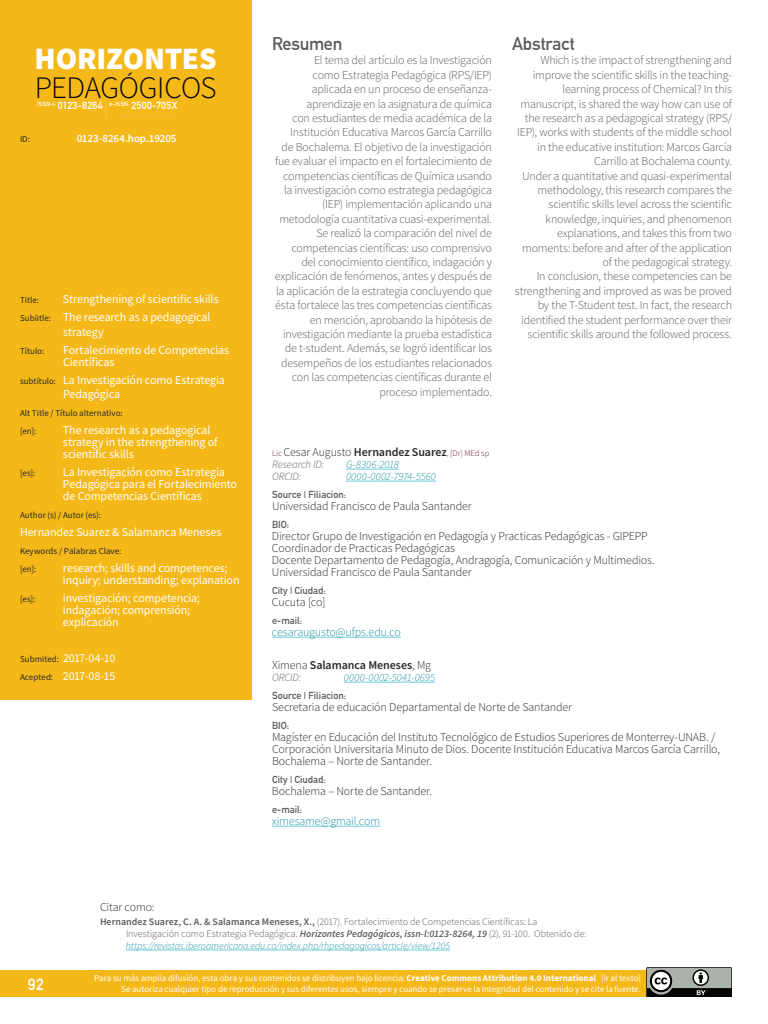
<style>
.page{position:relative;width:768px;height:1024px;background:#fff}
.page>*{position:absolute;margin:0;border:0;box-sizing:border-box;transform-origin:0 0}
.t1{font:300 31.2px "Source Sans Pro";letter-spacing:-.015em;color:#040503}
.t2{font:900 31.2px "Source Sans Pro";letter-spacing:-.005em;color:#fff}
.t3{font:700 25.7px "DIN Alternate";color:rgb(255 255 255/.4);scale:.2 1}
.t4{font:700 18px "DIN Alternate";letter-spacing:-.01em;color:#5a5b5a}
.t5{font:700 16px "DIN Alternate";color:#fff}
.t6{font:300 12px/14.4px "Source Sans Pro";letter-spacing:-.015em;color:#5a5b5a;text-align:right}
.t7{font:300 12px/12px "Source Sans Pro";letter-spacing:-.01em;color:#282928}
.t8{font:12px/12px "Source Sans Pro";letter-spacing:-.01em;color:#fff}
.t9{font:600 12px "Source Sans Pro";letter-spacing:-.005em;color:#282928}
.t10{font:300 12px "Source Sans Pro";letter-spacing:-.015em;color:#1a92a0}
.t11{font:italic 300 11px "Source Sans Pro";letter-spacing:.005em;color:#1a92a0}
.t12{font:italic 300 11px "Source Sans Pro";letter-spacing:-.01em;color:#5a5b5a}
.t13{font:600 11px "Source Sans Pro";letter-spacing:-.01em;color:#fff}
.t14{font:700 10.3px "DIN Alternate";letter-spacing:.025em;color:#fff}
.t15{font:300 10px/12px "Source Sans Pro";letter-spacing:-.005em;color:#5a5b5a}
.t16{font:700 10px "DIN Alternate";letter-spacing:.005em;color:#5a5b5a}
.t17{font:9px/11px "Source Sans Pro";letter-spacing:-.005em;color:#fff;text-align:right}
.t18{font:9px/18px "Source Sans Pro";color:#282928}
.s1{font-size:9px;color:#282928}
.s2{font-weight:300;font-size:8.6px;color:#5f1929}
.s3{font-weight:300}
.s4{font-weight:600}
.s5{font-weight:600;font-style:italic}
.s6{font-style:italic;color:#1a92a0}
.s7{font-weight:700}
</style>
<div class="page">
<div style="left:0;top:0;width:252px;height:700px;background:#f5b819"></div>
<div style="left:0;top:970px;width:661px;height:27px;background:#f5b819"></div>
<hr style="left:346px;top:469px;width:53px;height:1px;background:#6dccdc">
<hr style="left:346px;top:481px;width:90px;height:1px;background:#6dccdc">
<hr style="left:272px;top:637px;width:129px;height:1px;background:#6dccdc">
<hr style="left:126px;top:950px;width:324px;height:1px;background:#6dccdc">
<hr style="left:344px;top:682px;width:91px;height:1px;background:#6dccdc">
<hr style="left:272px;top:826px;width:108px;height:1px;background:#6dccdc">
<svg style="left:646px;top:967px;width:86px;height:30px;background:#747874"></svg>
<h1 class="t2" style="left:35px;top:38px;width:184px">HORIZONTES</h1>
<h1 class="t1" style="left:35px;top:69px;width:183px">PEDAGÓGICOS</h1>
<p class="t14" style="left:37px;top:98px;width:67px"><sup>ISSN-l:</sup> 0123-8264</p>
<h2 class="t3" style="left:105px;top:92px;width:7px">|</h2>
<p class="t14" style="left:109px;top:98px;width:70px"><sup>e-ISSN:</sup> 2500-705X</p>
<p class="t18" style="left:20px;top:130px;width:12px">ID:</p>
<p class="t13" style="left:77px;top:131px;width:101px">0123-8264.hop.19205</p>
<p class="t8" style="left:20px;top:290px;width:200px;line-height:18px;text-indent:43px">Strengthening of scientific skills<br><span class="s1">Subiitle:</span> The research as a pedagogical</p>
<p class="t8" style="left:63px;top:326px;width:42px">strategy</p>
<p class="t18" style="left:20px;top:342px;width:26px">Título:</p>
<p class="t8" style="left:63px;top:344px;width:168px">Fortalecimiento de Competencias<br>Científicas</p>
<p class="t8" style="left:63px;top:372px;width:163px;line-height:14.4px;text-indent:-43px"><span class="s1">subtítulo:</span> La Investigación como Estrategia<br>Pedagógica</p>
<p class="t18" style="left:20px;top:404px;width:104px">Alt Title / Título alternativo: [en]:</p>
<p class="t18" style="left:20px;top:291px;width:21px">Title:</p>
<p class="t8" style="left:63px;top:424px;width:156px">The research as a pedagogical strategy in the strengthening of scientific skills</p>
<p class="t18" style="left:20px;top:464px;width:17px">[es]:</p>
<p class="t8" style="left:63px;top:466px;width:176px">La Investigación como Estrategia<br>Pedagógica para el Fortalecimiento de Competencias Científicas</p>
<p class="t18" style="left:20px;top:506px;width:82px">Author (s) / Autor (es):</p>
<p class="t8" style="left:20px;top:526px;width:203px">Hernandez Suarez &amp; Salamanca Meneses</p>
<p class="t18" style="left:20px;top:542px;width:103px">Keywords / Palabras Clave: [en]:</p>
<p class="t8" style="left:63px;top:562px;width:178px">research; skills and competences; inquiry; understanding; explanation</p>
<p class="t18" style="left:20px;top:590px;width:17px">[es]:</p>
<p class="t8" style="left:63px;top:592px;width:138px">investigación; competencia; indagación; comprensión; explicación</p>
<p class="t8" style="left:20px;top:649px;width:97px;line-height:18px"><span class="s1">Submited:</span> 2017-04-10<br><span class="s1">Acepted:</span> 2017-08-15</p>
<h3 class="t4" style="left:272px;top:30px;width:72px">Resumen</h3>
<p class="t6" style="left:275px;top:53px;width:219px">El tema del artículo es la Investigación<br>como Estrategia Pedagógica (RPS/IEP) aplicada en un proceso de enseñanza&shy;aprendizaje en la asignatura de química<br>con estudiantes de media académica de la Institución Educativa Marcos García Carrillo<br>de Bochalema. El objetivo de la investigación fue evaluar el impacto en el fortalecimiento de competencias científicas de Química usando la investigación como estrategia pedagógica (IEP) implementación aplicando una metodología cuantitativa cuasi-experimental.<br>Se realizó la comparación del nivel de competencias científicas: uso comprensivo del conocimiento científico, indagación y explicación de fenómenos, antes y después de la aplicación de la estrategia concluyendo que ésta fortalece las tres competencias científicas en mención, aprobando la hipótesis de investigación mediante la prueba estadística de t-student. Además, se logró identificar los desempeños de los estudiantes relacionados con las competencias científicas durante el proceso implementado.</p>
<h3 class="t4" style="left:512px;top:30px;width:64px">Abstract</h3>
<p class="t6" style="left:515px;top:53px;width:219px">Which is the impact of strengthening and improve the scientific skills in the teaching&shy;learning process of Chemical? In this manuscript, is shared the way how can use of the research as a pedagogical strategy (RPS/ IEP), works with students of the middle school in the educative institution: Marcos García Carrillo at Bochalema county.<br>Under a quantitative and quasi-experimental methodology, this research compares the scientific skills level across the scientific knowledge, inquiries, and phenomenon explanations, and takes this from two moments: before and after of the application of the pedagogical strategy.<br>In conclusion, these competencies can be strengthening and improved as was be proved by the T-Student test. In fact, the research identified the student performance over their scientific skills around the followed process.</p>
<p class="t9" style="left:272px;top:444px;width:219px"><span class="s2">Lic</span> <span class="s3">Cesar Augusto</span> Hernandez Suarez<span class="s2">, [Dr] MEd sp</span></p>
<p class="t12" style="left:272px;top:458px;width:54px">Research ID:</p>
<p class="t11" style="left:346px;top:458px;width:54px">G-8306-2018</p>
<p class="t12" style="left:272px;top:470px;width:31px">ORCID:</p>
<p class="t11" style="left:346px;top:470px;width:91px">0000-0002-7974-5560</p>
<p class="t16" style="left:272px;top:487px;width:76px">Source | Filiacion:</p>
<p class="t7" style="left:272px;top:500px;width:201px">Universidad Francisco de Paula Santander</p>
<p class="t16" style="left:272px;top:517px;width:19px">BIO:</p>
<p class="t7" style="left:272px;top:530px;width:384px">Director Grupo de Investigación en Pedagogía y Practicas Pedagógicas - GIPEPP Coordinador de Practicas Pedagógicas<br>Docente Departamento de Pedagogía, Andragogía, Comunicación y Multimedios.<br>Universidad Francisco de Paula Santander</p>
<p class="t16" style="left:272px;top:583px;width:55px">City | Ciudad:</p>
<p class="t7" style="left:272px;top:596px;width:55px">Cucuta [co]</p>
<p class="t16" style="left:272px;top:613px;width:32px">e-mail:</p>
<p class="t10" style="left:272px;top:625px;width:130px">cesaraugusto@ufps.edu.co</p>
<p class="t9" style="left:272px;top:657px;width:161px"><span class="s3">Ximena</span> Salamanca Meneses<span class="s3">, Mg</span></p>
<p class="t12" style="left:272px;top:671px;width:31px">ORCID:</p>
<p class="t11" style="left:344px;top:671px;width:93px">0000-0002-5041-0695</p>
<p class="t16" style="left:272px;top:688px;width:76px">Source | Filiacion:</p>
<p class="t7" style="left:272px;top:701px;width:302px">Secretaria de educación Departamental de Norte de Santander</p>
<p class="t16" style="left:272px;top:718px;width:19px">BIO:</p>
<p class="t7" style="left:272px;top:731px;width:450px">Magíster en Educación del Instituto Tecnológico de Estudios Superiores de Monterrey-UNAB. /<br>Corporación Universitaria Minuto de Dios. Docente Institución Educativa Marcos García Carrillo,<br>Bochalema – Norte de Santander.</p>
<p class="t16" style="left:272px;top:772px;width:55px">City | Ciudad:</p>
<p class="t7" style="left:272px;top:785px;width:162px">Bochalema – Norte de Santander.</p>
<p class="t16" style="left:272px;top:802px;width:32px">e-mail:</p>
<p class="t10" style="left:272px;top:814px;width:110px">ximesame@gmail.com</p>
<p class="t7" style="left:100px;top:901px;width:56px">Citar como:</p>
<p class="t15" style="left:126px;top:916px;width:462px;text-indent:-26px"><span class="s4">Hernandez Suarez, C. A. &amp; Salamanca Meneses, X.,</span> (2017). Fortalecimiento de Competencias Científicas: La<br>Investigación como Estrategia Pedagógica. <span class="s5">Horizontes Pedagógicos, issn-l:0123-8264, 19</span> (2), 91-100. Obtenido de: <span class="s6">https://revistas.iberoamericana.edu.co/index.php/rhpedagogicos/article/view/1205</span></p>
<h3 class="t5" style="left:28px;top:972px;width:18px">92</h3>
<p class="t17" style="left:94px;top:973px;width:548px">Para su más amplia difusión, esta obra y sus contenidos se distribuyen bajo licencia: <span class="s7">Creative Commons Attribution 4.0 International</span> [ir al texto]<br>Se autoriza cualquier tipo de reproducción y sus diferentes usos, siempre y cuando se preserve la integridad del contenido y se cite la fuente.</p>
</div>
